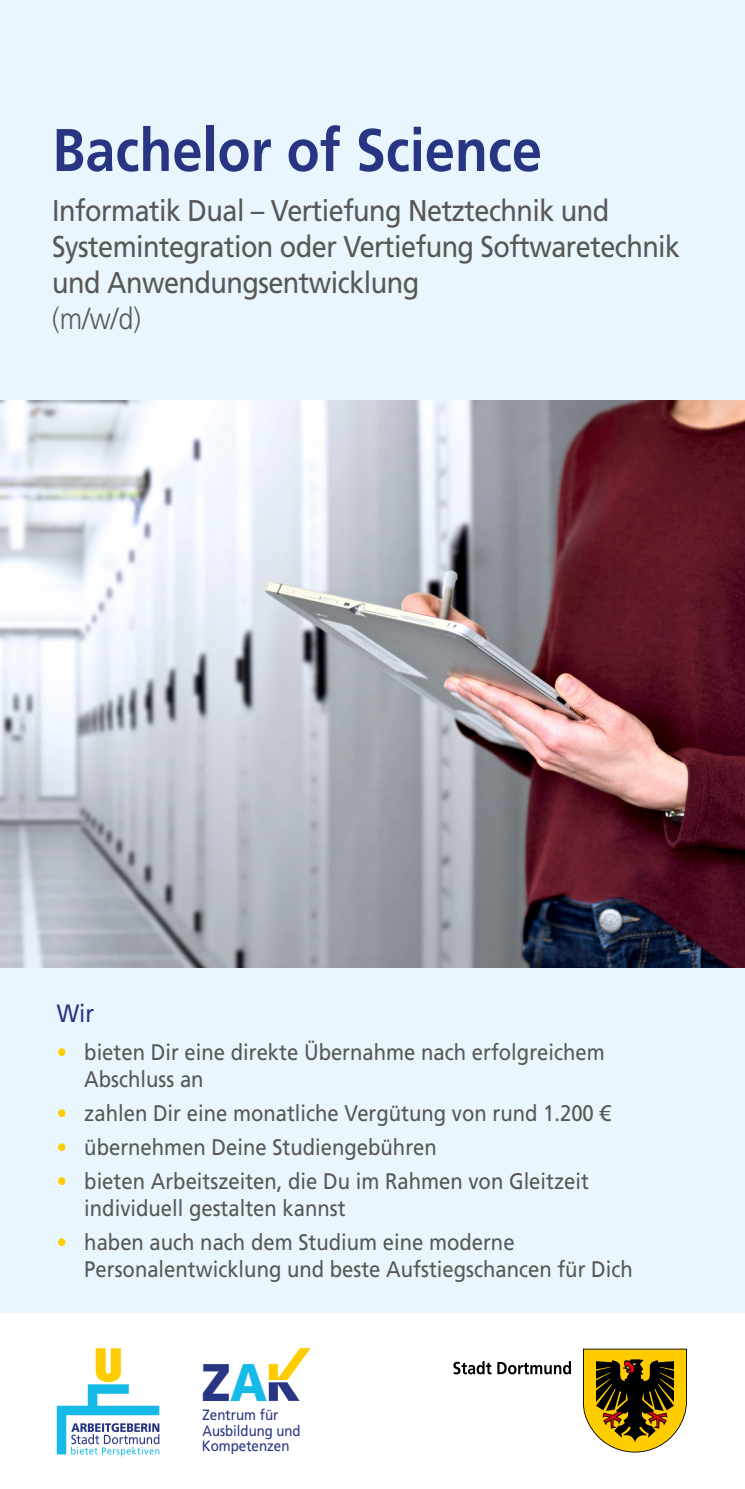
<style>
.page{position:relative;width:745px;height:1489px;background:#fff}
.page>*{position:absolute;margin:0;border:0;box-sizing:border-box;transform-origin:0 0}
.t1{font:700 60px "Frutiger LT Pro";color:#283583;scale:.9 1}
.t2{font:900 52.75px "Frutiger LT";color:#283583;scale:.9 1}
.t3{font:30px/36px "Frutiger LT Pro";letter-spacing:-.02em;color:#575756;scale:.9 1}
.t4{font:300 30px "Frutiger LT Pro";color:#575756;scale:.9 1}
.t5{font:25px "Frutiger LT Pro";color:#283583;scale:.9 1}
.t6{font:22.5px/27px "Frutiger LT Pro";color:#575756;scale:.9 1}
.t7{font:14.75px/16px "Frutiger LT";color:#283583;scale:.9 1}
.s1{color:#fc0}
.s2{color:#16bae7}
</style>
<div class="page">
<div style="left:0;top:0;width:744px;height:1312px;background:#e9f6fd"></div>
<img style="left:0;top:400px;width:744px;height:567px">
<svg style="left:583px;top:1348px;width:103px;height:104px;background:#9a7d1b"></svg>
<svg style="left:453px;top:1361px;width:38px;height:13px"></svg>
<svg style="left:497px;top:1361px;width:73px;height:13px"></svg>
<svg style="left:268px;top:1348px;width:42px;height:52px"></svg>
<svg style="left:57px;top:1348px;width:102px;height:108px"></svg>
<h1 class="t1" style="left:52px;top:114px;width:545px">Bachelor of Science</h1>
<h3 class="t3" style="left:52px;top:193px;width:698px">Informatik Dual – Vertiefung Netztechnik und<br>Systemintegration oder Vertiefung Softwaretechnik und Anwendungsentwicklung</h3>
<h3 class="t4" style="left:52px;top:301px;width:100px">(m/w/d)</h3>
<p class="t5" style="left:57px;top:998px;width:43px">Wir</p>
<p class="t6" style="left:84px;top:1038px;width:579px;text-indent:-28px"><span class="s1">•</span> bieten Dir eine direkte Übernahme nach erfolgreichem<br>Abschluss an</p>
<p class="t6" style="left:57px;top:1099px;width:616px"><span class="s1">•</span> zahlen Dir eine monatliche Vergütung von rund 1.200 €</p>
<p class="t6" style="left:57px;top:1133px;width:423px"><span class="s1">•</span> übernehmen Deine Studiengebühren</p>
<p class="t6" style="left:84px;top:1167px;width:562px;text-indent:-27px"><span class="s1">•</span> bieten Arbeitszeiten, die Du im Rahmen von Gleitzeit individuell gestalten kannst</p>
<p class="t6" style="left:84px;top:1228px;width:610px;text-indent:-27px"><span class="s1">•</span> haben auch nach dem Studium eine moderne<br>Personalentwicklung und beste Aufstiegschancen für Dich</p>
<h2 class="t2" style="left:201px;top:1350px;width:74px">Z<span class="s2">A</span></h2>
<p class="t7" style="left:201px;top:1406px;width:111px">Zentrum für<br>Ausbildung und<br>Kompetenzen</p>
</div>
